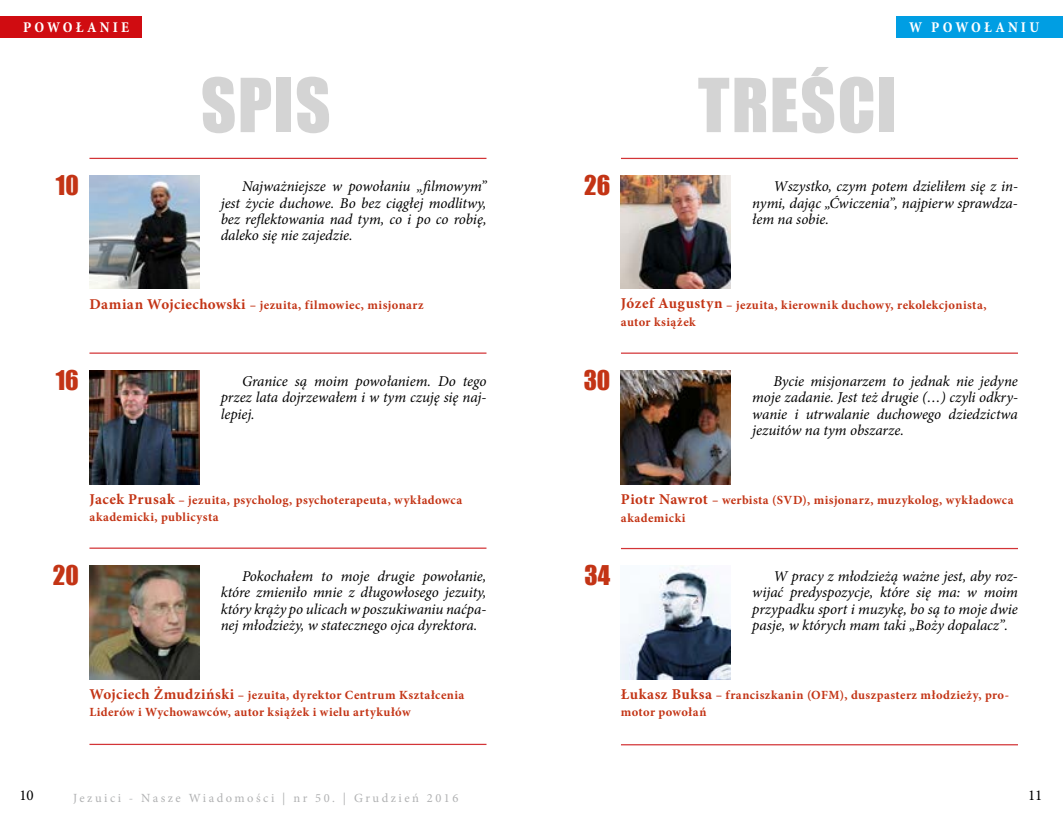
<style>
.page{position:relative;width:1063px;height:815px;background:#fff}
.page>*{position:absolute;margin:0;border:0;box-sizing:border-box;transform-origin:0 0}
.t1{font:68.75px "Impact";letter-spacing:.025em;color:#d4d4d4}
.t2{font:25px "Impact";color:#c33415}
.t3{font:italic 15px/16.2px "Minion Pro";letter-spacing:-.005em;color:#000;text-align:justify}
.t4{font:700 condensed 15px "Minion Pro";letter-spacing:.21em;color:#fff}
.t5{font:15px "Minion Pro";color:#000}
.t6{font:700 12.5px/17.5px "Minion Pro";letter-spacing:.035em;color:#c33415}
.t7{font:12.5px "Minion Pro";letter-spacing:.2em;color:#b1b2b3}
.s1{font-size:15px}
</style>
<div class="page">
<div style="left:0;top:16px;width:142px;height:22px;background:#d00c11"></div>
<div style="left:896px;top:16px;width:167px;height:22px;background:#009ee3"></div>
<img style="left:89px;top:175px;width:110px;height:114px">
<img style="left:89px;top:371px;width:110px;height:113px">
<img style="left:89px;top:565px;width:110px;height:114px">
<hr style="left:89px;top:353px;width:397px;height:1px;background:#c80205">
<hr style="left:89px;top:548px;width:397px;height:1px;background:#c80205">
<hr style="left:89px;top:158px;width:397px;height:1px;background:#c80205">
<hr style="left:89px;top:744px;width:397px;height:1px;background:#c80205">
<img style="left:621px;top:175px;width:109px;height:114px">
<img style="left:621px;top:371px;width:109px;height:113px">
<img style="left:621px;top:565px;width:109px;height:114px">
<hr style="left:621px;top:353px;width:397px;height:1px;background:#c80205">
<hr style="left:621px;top:548px;width:397px;height:1px;background:#c80205">
<hr style="left:621px;top:158px;width:397px;height:1px;background:#c80205">
<hr style="left:621px;top:744px;width:397px;height:1px;background:#c80205">
<p class="t4" style="left:23px;top:17px;width:108px">POWOŁANIE</p>
<p class="t4" style="left:909px;top:17px;width:132px">W POWOŁANIU</p>
<h1 class="t1" style="left:201px;top:52px;width:128px">SPIS</h1>
<h1 class="t1" style="left:698px;top:52px;width:200px">TREŚCI</h1>
<h2 class="t2" style="left:56px;top:166px;width:24px">10</h2>
<p class="t3" style="left:221px;top:178px;width:267px;text-indent:21px">Najważniejsze w powołaniu „filmowym” jest życie duchowe. Bo bez ciągłej modlitwy, bez reflektowania nad tym, co i po co robię, daleko się nie zajedzie.</p>
<h2 class="t2" style="left:584px;top:166px;width:28px">26</h2>
<p class="t3" style="left:752px;top:178px;width:267px;text-indent:21px">Wszystko, czym potem dzieliłem się z in&shy;nymi, dając „Ćwiczenia”, najpierw sprawdza&shy;łem na sobie.</p>
<p class="t6" style="left:89px;top:296px;width:336px"><span class="s1">Damian Wojciechowski</span> – jezuita, filmowiec, misjonarz</p>
<p class="t6" style="left:621px;top:296px;width:367px"><span class="s1">Józef Augustyn</span> – jezuita, kierownik duchowy, rekolekcjonista, autor książek</p>
<h2 class="t2" style="left:56px;top:361px;width:25px">16</h2>
<p class="t3" style="left:221px;top:373px;width:267px;text-indent:21px">Granice są moim powołaniem. Do tego przez lata dojrzewałem i w tym czuję się naj&shy;lepiej.</p>
<h2 class="t2" style="left:584px;top:361px;width:28px">30</h2>
<p class="t3" style="left:752px;top:373px;width:267px;text-indent:21px">Bycie misjonarzem to jednak nie jedyne moje zadanie. Jest też drugie (…) czyli odkry&shy;wanie i utrwalanie duchowego dziedzictwa jezuitów na tym obszarze.</p>
<p class="t6" style="left:89px;top:491px;width:374px"><span class="s1">Jacek Prusak</span> – jezuita, psycholog, psychoterapeuta, wykładowca akademicki, publicysta</p>
<p class="t6" style="left:621px;top:491px;width:394px"><span class="s1">Piotr Nawrot</span> – werbista (SVD), misjonarz, muzykolog, wykładowca akademicki</p>
<h2 class="t2" style="left:53px;top:556px;width:27px">20</h2>
<p class="t3" style="left:221px;top:568px;width:267px;text-indent:21px">Pokochałem to moje drugie powołanie, które zmieniło mnie z długowłosego jezuity, który krąży po ulicach w poszukiwaniu naćpa&shy;nej młodzieży, w statecznego ojca dyrektora.</p>
<h2 class="t2" style="left:585px;top:556px;width:27px">34</h2>
<p class="t3" style="left:752px;top:568px;width:267px;text-indent:21px">W pracy z młodzieżą ważne jest, aby roz&shy;wijać predyspozycje, które się ma: w moim przypadku sport i muzykę, bo są to moje dwie pasje, w których mam taki „Boży dopalacz”.</p>
<p class="t6" style="left:89px;top:686px;width:376px"><span class="s1">Wojciech Żmudziński</span> – jezuita, dyrektor Centrum Kształcenia<br>Liderów i Wychowawców, autor książek i wielu artykułów</p>
<p class="t6" style="left:621px;top:686px;width:390px"><span class="s1">Łukasz Buksa</span> – franciszkanin (OFM), duszpasterz młodzieży, pro&shy;motor powołań</p>
<p class="t5" style="left:19px;top:785px;width:16px">10</p>
<p class="t7" style="left:73px;top:789px;width:387px">Jezuici - Nasze Wiadomości | nr 50. | Grudzień 2016</p>
<p class="t5" style="left:1028px;top:785px;width:16px">11</p>
</div>
